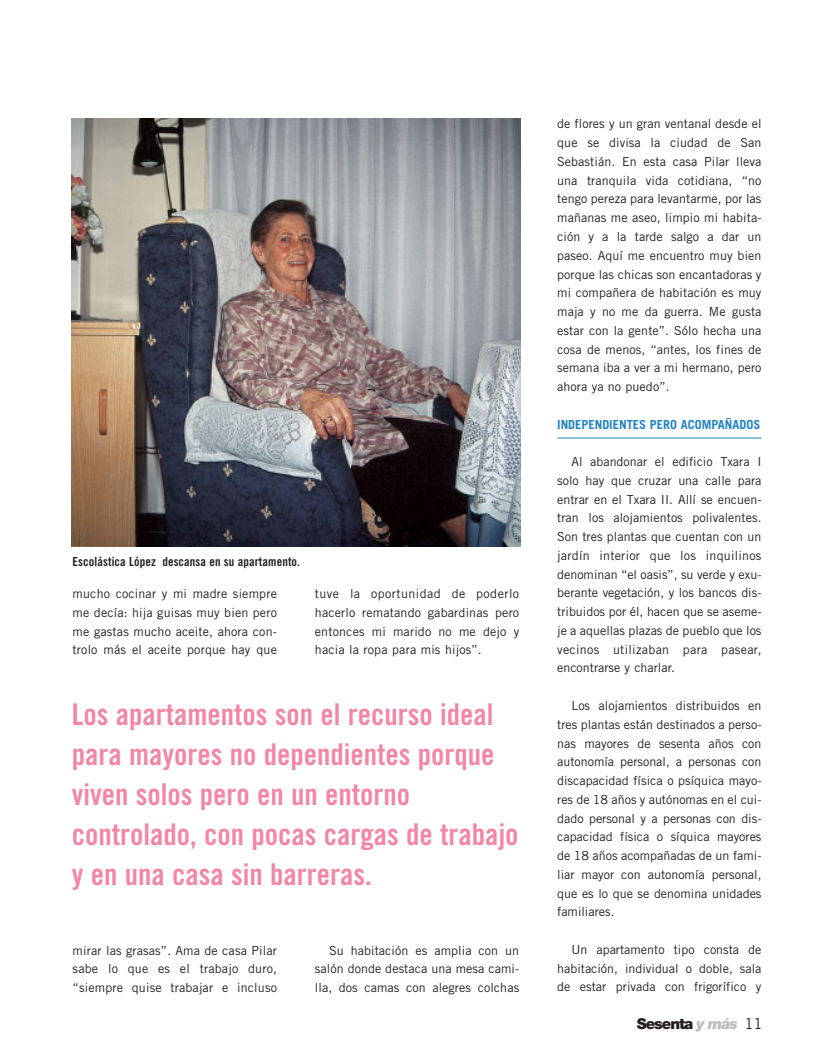
<style>
.page{position:relative;width:833px;height:1063px;background:#fff}
.page>*{position:absolute;margin:0;border:0;box-sizing:border-box;transform-origin:0 0}
.t1{font:30px/40px "Trade Gothic Bold Cond Twenty";color:#f386a7}
.t2{font:900 15px "Helvetica Neue";letter-spacing:-.065em;color:#231f1f}
.t3{font:12.5px/18.8px "Trade Gothic";letter-spacing:.005em;color:#231f1f;text-align:justify}
.t4{font:12.5px "Trade Gothic Bold Cond Twenty";letter-spacing:.01em;color:#231f1f}
.t5{font:700 12.5px "Trade Gothic";color:#2083c6}
.s1{font-style:italic;color:#bcbec0}
.s2{font-family:"Trade Gothic";font-weight:400}
</style>
<div class="page">
<img style="left:71px;top:118px;width:691px;height:429px">
<p class="t4" style="left:73px;top:557px;width:229px">Escolástica López descansa en su apartamento.</p>
<p class="t3" style="left:73px;top:585px;width:206px">mucho cocinar y mi madre siempre me decía: hija guisas muy bien pero me gastas mucho aceite, ahora con&shy;trolo más el aceite porque hay que</p>
<p class="t3" style="left:315px;top:585px;width:206px">tuve la oportunidad de poderlo hacerlo rematando gabardinas pero entonces mi marido no me dejo y hacia la ropa para mis hijos”.</p>
<h1 class="t1" style="left:72px;top:696px;width:448px">Los apartamentos son el recurso ideal para mayores no dependientes porque viven solos pero en un entorno controlado, con pocas cargas de trabajo y en una casa sin barreras.</h1>
<p class="t3" style="left:73px;top:941px;width:206px">mirar las grasas”. Ama de casa Pilar sabe lo que es el trabajo duro, “siempre quise trabajar e incluso</p>
<p class="t3" style="left:315px;top:941px;width:206px;text-indent:14px">Su habitación es amplia con un salón donde destaca una mesa cami&shy;lla, dos camas con alegres colchas</p>
<p class="t3" style="left:557px;top:116px;width:206px">de flores y un gran ventanal desde el que se divisa la ciudad de San Sebastián. En esta casa Pilar lleva una tranquila vida cotidiana, “no tengo pereza para levantarme, por las mañanas me aseo, limpio mi habita&shy;ción y a la tarde salgo a dar un paseo. Aquí me encuentro muy bien porque las chicas son encantadoras y mi compañera de habitación es muy maja y no me da guerra. Me gusta estar con la gente”. Sólo hecha una cosa de menos, “antes, los fines de semana iba a ver a mi hermano, pero ahora ya no puedo”.</p>
<p class="t5" style="left:557px;top:419px;width:205px">INDEPENDIENTES PERO ACOMPAÑADOS</p>
<p class="t3" style="left:557px;top:453px;width:206px;text-indent:14px">Al abandonar el edificio Txara I solo hay que cruzar una calle para entrar en el Txara II. Allí se encuen&shy;tran los alojamientos polivalentes.<br>Son tres plantas que cuentan con un jardín interior que los inquilinos denominan “el oasis”, su verde y exu&shy;berante vegetación, y los bancos dis&shy;tribuidos por él, hacen que se aseme&shy;je a aquellas plazas de pueblo que los vecinos utilizaban para pasear, encontrarse y charlar.</p>
<p class="t3" style="left:557px;top:697px;width:206px;text-indent:14px">Los alojamientos distribuidos en tres plantas están destinados a perso&shy;nas mayores de sesenta años con autonomía personal, a personas con discapacidad física o psíquica mayo&shy;res de 18 años y autónomas en el cui&shy;dado personal y a personas con dis&shy;capacidad física o síquica mayores de 18 años acompañadas de un fami&shy;liar mayor con autonomía personal, que es lo que se denomina unidades familiares.</p>
<p class="t3" style="left:557px;top:941px;width:206px;text-indent:14px">Un apartamento tipo consta de habitación, individual o doble, sala de estar privada con frigorífico y</p>
<p class="t2" style="left:636px;top:1018px;width:127px">Sesenta <span class="s1">y más</span> <span class="s2">11</span></p>
</div>
